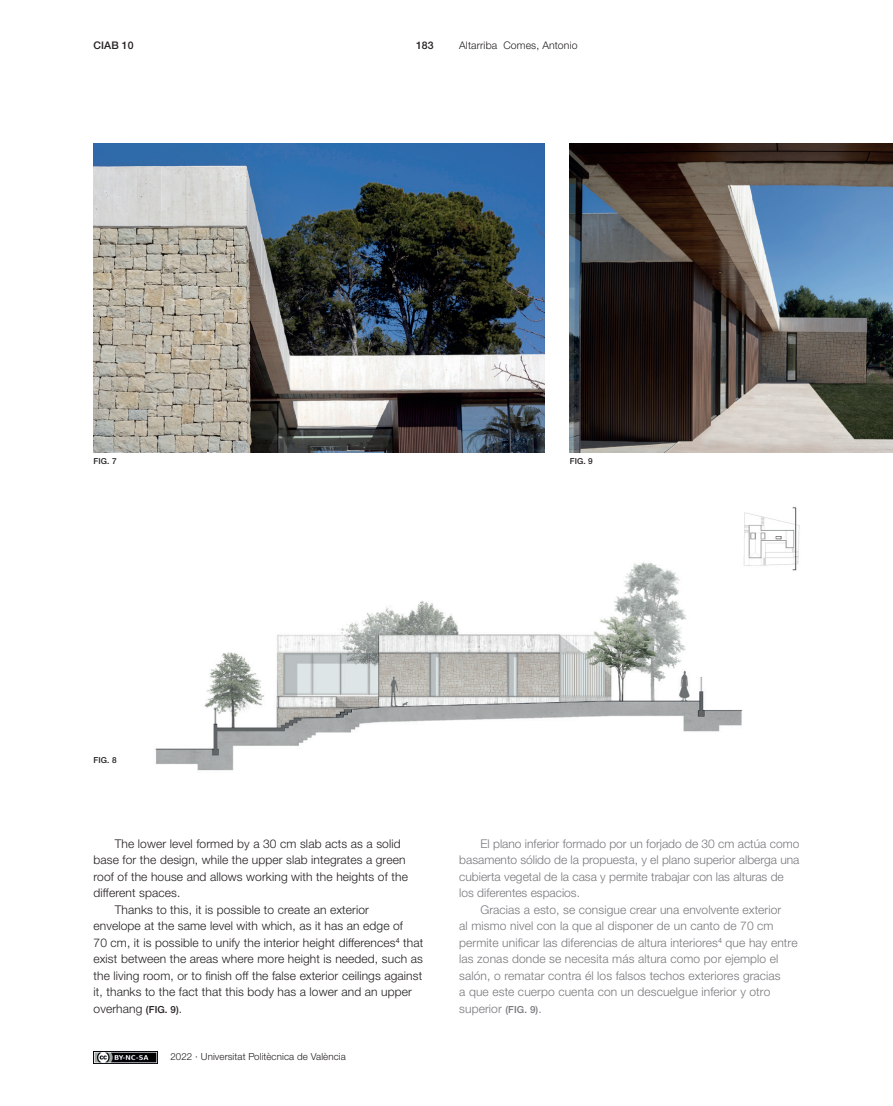
<style>
.page{position:relative;width:893px;height:1106px;background:#fff}
.page>*{position:absolute;margin:0;border:0;box-sizing:border-box;transform-origin:0 0}
.t1{font:300 12px "Helvetica Neue LTW1 G";letter-spacing:.01em;color:#76787b}
.t2{font:300 12px "Helvetica Neue LTW1 G";letter-spacing:.01em;color:#231f20}
.t3{font:300 10.5px "Helvetica Neue LTW1 G";letter-spacing:.01em;color:#231f20}
.t4{font:500 10.5px "Helvetica Neue LTW1 G";letter-spacing:.01em;color:#231f20}
.t5{font:300 9.75px "Helvetica Neue LTW1 G";letter-spacing:.01em;color:#231f20}
.t6{font:500 8.25px "Helvetica Neue LTW1 G";letter-spacing:.01em;color:#231f20}
.s1{font-weight:500;font-size:9.75px}
</style>
<div class="page">
<img style="left:94px;top:1051px;width:64px;height:12px">
<img style="left:155px;top:562px;width:588px;height:209px">
<img style="left:726px;top:507px;width:74px;height:74px">
<img style="left:94px;top:144px;width:450px;height:308px">
<img style="left:570px;top:144px;width:323px;height:308px">
<p class="t4" style="left:94px;top:39px;width:42px">CIAB 10</p>
<p class="t4" style="left:416px;top:39px;width:19px">183</p>
<p class="t3" style="left:459px;top:39px;width:120px">Altarriba Comes, Antonio</p>
<p class="t6" style="left:94px;top:456px;width:25px">FIG. 7</p>
<p class="t6" style="left:570px;top:456px;width:25px">FIG. 9</p>
<p class="t6" style="left:94px;top:755px;width:25px">FIG. 8</p>
<p class="t2" style="left:115px;top:836px;width:287px">The lower level formed by a 30 cm slab acts as a solid</p>
<p class="t2" style="left:94px;top:852px;width:313px">base for the design, while the upper slab integrates a green</p>
<p class="t2" style="left:94px;top:869px;width:316px">roof of the house and allows working with the heights of the</p>
<p class="t2" style="left:94px;top:885px;width:88px">different spaces.</p>
<p class="t2" style="left:115px;top:902px;width:256px">Thanks to this, it is possible to create an exterior</p>
<p class="t2" style="left:94px;top:918px;width:311px">envelope at the same level with which, as it has an edge of</p>
<p class="t2" style="left:94px;top:935px;width:331px">70 cm, it is possible to unify the interior height differences<sup>4</sup> that</p>
<p class="t2" style="left:94px;top:951px;width:331px">exist between the areas where more height is needed, such as</p>
<p class="t2" style="left:94px;top:968px;width:330px">the living room, or to finish off the false exterior ceilings against</p>
<p class="t2" style="left:94px;top:984px;width:320px">it, thanks to the fact that this body has a lower and an upper</p>
<p class="t2" style="left:94px;top:1001px;width:90px">overhang <span class="s1">(FIG. 9)</span>.</p>
<p class="t5" style="left:170px;top:1050px;width:177px">2022 · Universitat Politècnica de València</p>
<p class="t1" style="left:480px;top:836px;width:320px">El plano inferior formado por un forjado de 30 cm actúa como</p>
<p class="t1" style="left:459px;top:852px;width:342px">basamento sólido de la propuesta, y el plano superior alberga una</p>
<p class="t1" style="left:459px;top:869px;width:326px">cubierta vegetal de la casa y permite trabajar con las alturas de</p>
<p class="t1" style="left:459px;top:885px;width:122px">los diferentes espacios.</p>
<p class="t1" style="left:480px;top:902px;width:302px">Gracias a esto, se consigue crear una envolvente exterior</p>
<p class="t1" style="left:459px;top:918px;width:316px">al mismo nivel con la que al disponer de un canto de 70 cm</p>
<p class="t1" style="left:459px;top:935px;width:340px">permite unificar las diferencias de altura interiores<sup>4</sup> que hay entre</p>
<p class="t1" style="left:459px;top:951px;width:321px">las zonas donde se necesita más altura como por ejemplo el</p>
<p class="t1" style="left:459px;top:968px;width:323px">salón, o rematar contra él los falsos techos exteriores gracias</p>
<p class="t1" style="left:459px;top:984px;width:313px">a que este cuerpo cuenta con un descuelgue inferior y otro</p>
<p class="t1" style="left:459px;top:1001px;width:84px">superior <span class="s1">(FIG. 9)</span>.</p>
</div>
